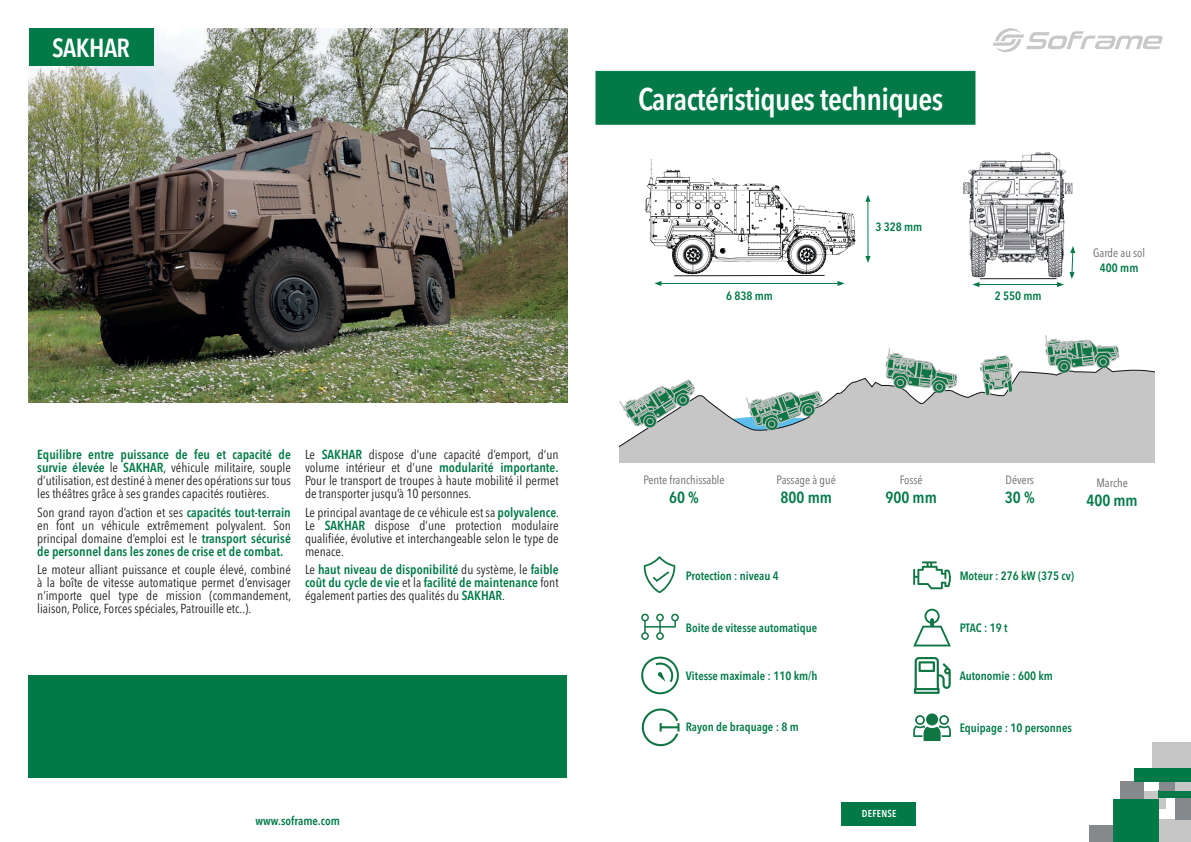
<style>
.page{position:relative;width:1191px;height:842px;background:#fff}
.page>*{position:absolute;margin:0;border:0;box-sizing:border-box;transform-origin:0 0}
.t1{font:600 condensed 31px "Avenir Next LT Pro";letter-spacing:-.02em;color:#fff}
.t2{font:600 condensed 26px "Avenir Next LT Pro";letter-spacing:-.02em;color:#fff}
.t3{font:600 condensed 16px "Avenir Next LT Pro";color:#017a47}
.t4{font:condensed 13px/13px "Avenir Next LT Pro";color:#231f20;text-align:justify}
.t5{font:600 condensed 13px/13px "Avenir Next LT Pro";color:#017a47;text-align:justify}
.t6{font:600 condensed 12px "Avenir Next LT Pro";color:#017a47}
.t7{font:condensed 12px "Avenir Next LT Pro";color:#6b6668}
.t8{font:600 condensed 10px "Avenir Next LT Pro";letter-spacing:.025em;color:#fff}
.s1{font-weight:600;color:#017a47}
.s2{font-weight:400;color:#231f20}
</style>
<div class="page">
<svg style="left:619px;top:369px;width:535px;height:93px;fill:#c6c6c6"></svg>
<img style="left:644px;top:160px;width:212px;height:117px">
<hr style="left:660px;top:283px;width:179px;height:1px;background:#017a47">
<svg style="left:654px;top:281px;width:7px;height:5px"></svg>
<svg style="left:837px;top:281px;width:7px;height:5px"></svg>
<hr style="left:867px;top:200px;width:1px;height:57px;background:#017a47">
<svg style="left:865px;top:195px;width:5px;height:7px"></svg>
<svg style="left:865px;top:256px;width:5px;height:7px"></svg>
<hr style="left:978px;top:284px;width:80px;height:1px;background:#017a47">
<svg style="left:972px;top:282px;width:7px;height:5px"></svg>
<img style="left:963px;top:152px;width:113px;height:128px">
<svg style="left:1057px;top:246px;width:18px;height:41px"></svg>
<svg style="left:715px;top:391px;width:107px;height:58px"></svg>
<svg style="left:619px;top:379px;width:76px;height:50px"></svg>
<svg style="left:979px;top:355px;width:34px;height:42px"></svg>
<svg style="left:885px;top:347px;width:72px;height:47px"></svg>
<svg style="left:1045px;top:335px;width:74px;height:39px"></svg>
<svg style="left:926px;top:713px;width:12px;height:12px"></svg>
<svg style="left:913px;top:715px;width:38px;height:26px"></svg>
<svg style="left:913px;top:561px;width:38px;height:28px"></svg>
<svg style="left:914px;top:657px;width:36px;height:37px"></svg>
<svg style="left:641px;top:614px;width:38px;height:26px"></svg>
<svg style="left:913px;top:609px;width:38px;height:37px"></svg>
<svg style="left:641px;top:656px;width:38px;height:38px"></svg>
<svg style="left:643px;top:556px;width:32px;height:37px"></svg>
<svg style="left:641px;top:708px;width:38px;height:38px"></svg>
<div style="left:28px;top:675px;width:539px;height:103px;background:#017a47"></div>
<div style="left:595px;top:71px;width:380px;height:54px;background:#017a47;border:1px solid #017a47"></div>
<svg style="left:992px;top:28px;width:170px;height:24px"></svg>
<img style="left:28px;top:28px;width:539px;height:375px">
<div style="left:29px;top:28px;width:125px;height:38px;background:#017a47"></div>
<hr style="left:980px;top:278px;width:76px;height:1px;background:#231f20">
<svg style="left:674px;top:275px;width:151px;height:1px"></svg>
<svg style="left:1143px;top:782px;width:15px;height:10px"></svg>
<div style="left:1153px;top:742px;width:38px;height:29px;background:#c6c6c6"></div>
<div style="left:1158px;top:819px;width:33px;height:23px;background:#c6c6c6"></div>
<div style="left:1120px;top:782px;width:23px;height:17px;background:#86898b"></div>
<div style="left:1175px;top:796px;width:16px;height:23px;background:#86898b"></div>
<div style="left:1134px;top:768px;width:57px;height:14px;background:#017a47"></div>
<div style="left:1143px;top:792px;width:22px;height:17px;background:#c6c6c6"></div>
<div style="left:1158px;top:790px;width:33px;height:7px;background:#017a47"></div>
<div style="left:1174px;top:782px;width:17px;height:8px;background:#c6c6c6"></div>
<div style="left:1158px;top:782px;width:16px;height:8px;background:#86898b"></div>
<div style="left:1088px;top:825px;width:25px;height:17px;background:#86898b"></div>
<div style="left:1113px;top:799px;width:45px;height:43px;background:#017a47"></div>
<div style="left:841px;top:802px;width:74px;height:23px;background:#017a47"></div>
<h2 class="t2" style="left:52px;top:33px;width:79px">SAKHAR</h2>
<p class="t4" style="left:37px;top:448px;width:255px"><span class="s1">Equilibre entre puissance de feu et capacité de survie élevée</span> le <span class="s1">SAKHAR</span>, véhicule militaire, souple d’utilisation, est destiné à mener des opérations sur tous les théâtres grâce à ses grandes capacités routières.</p>
<p class="t4" style="left:37px;top:506px;width:255px">Son grand rayon d’action et ses <span class="s1">capacités tout-terrain </span>en font un véhicule extrêmement polyvalent. Son principal domaine d’emploi est le <span class="s1">transport sécurisé de personnel dans les zones de crise et de combat.</span></p>
<p class="t4" style="left:37px;top:563px;width:255px">Le moteur alliant puissance et couple élevé, combiné à la boîte de vitesse automatique permet d’envisager n’importe quel type de mission (commandement, liaison, Police, Forces spéciales, Patrouille etc..).</p>
<p class="t4" style="left:305px;top:448px;width:255px">Le <span class="s1">SAKHAR</span> dispose d’une capacité d’emport, d’un volume intérieur et d’une <span class="s1">modularité importante.<br></span>Pour le transport de troupes à haute mobilité il permet de transporter jusqu’à 10 personnes.</p>
<p class="t4" style="left:305px;top:506px;width:255px">Le principal avantage de ce véhicule est sa <span class="s1">polyvalence</span>.<br>Le <span class="s1">SAKHAR</span> dispose d’une protection modulaire qualifiée, évolutive et interchangeable selon le type de menace.</p>
<p class="t5" style="left:305px;top:563px;width:255px"><span class="s2">Le</span> haut niveau de disponibilité <span class="s2">du système, le</span> faible coût du cycle de vie <span class="s2">et la</span> facilité de maintenance <span class="s2">font également parties des qualités du</span> SAKHAR<span class="s2">.</span></p>
<p class="t6" style="left:255px;top:813px;width:86px">www.soframe.com</p>
<h1 class="t1" style="left:638px;top:80px;width:307px">Caractéristiques techniques</h1>
<p class="t6" style="left:726px;top:289px;width:48px">6 838 mm</p>
<p class="t6" style="left:875px;top:219px;width:48px">3 328 mm</p>
<p class="t6" style="left:994px;top:289px;width:48px">2 550 mm</p>
<p class="t7" style="left:1093px;top:245px;width:54px">Garde au sol</p>
<p class="t6" style="left:1099px;top:260px;width:40px">400 mm</p>
<p class="t7" style="left:643px;top:473px;width:83px">Pente franchissable</p>
<p class="t3" style="left:669px;top:488px;width:31px">60 %</p>
<p class="t7" style="left:776px;top:473px;width:61px">Passage à gué</p>
<p class="t3" style="left:780px;top:488px;width:53px">800 mm</p>
<p class="t7" style="left:899px;top:473px;width:24px">Fossé</p>
<p class="t3" style="left:885px;top:488px;width:53px">900 mm</p>
<p class="t7" style="left:1005px;top:473px;width:30px">Dévers</p>
<p class="t3" style="left:1005px;top:488px;width:31px">30 %</p>
<p class="t7" style="left:1096px;top:476px;width:33px">Marche</p>
<p class="t3" style="left:1086px;top:491px;width:53px">400 mm</p>
<p class="t6" style="left:686px;top:568px;width:95px">Protection : niveau 4</p>
<p class="t6" style="left:959px;top:568px;width:116px">Moteur : 276 kW (375 cv)</p>
<p class="t6" style="left:686px;top:621px;width:133px">Boite de vitesse automatique</p>
<p class="t6" style="left:686px;top:668px;width:133px">Vitesse maximale : 110 km/h</p>
<p class="t6" style="left:959px;top:621px;width:49px">PTAC : 19 t</p>
<p class="t6" style="left:959px;top:668px;width:95px">Autonomie : 600 km</p>
<p class="t6" style="left:686px;top:720px;width:114px">Rayon de braquage : 8 m</p>
<p class="t6" style="left:959px;top:720px;width:114px">Equipage : 10 personnes</p>
<p class="t8" style="left:862px;top:808px;width:36px">DEFENSE</p>
</div>
